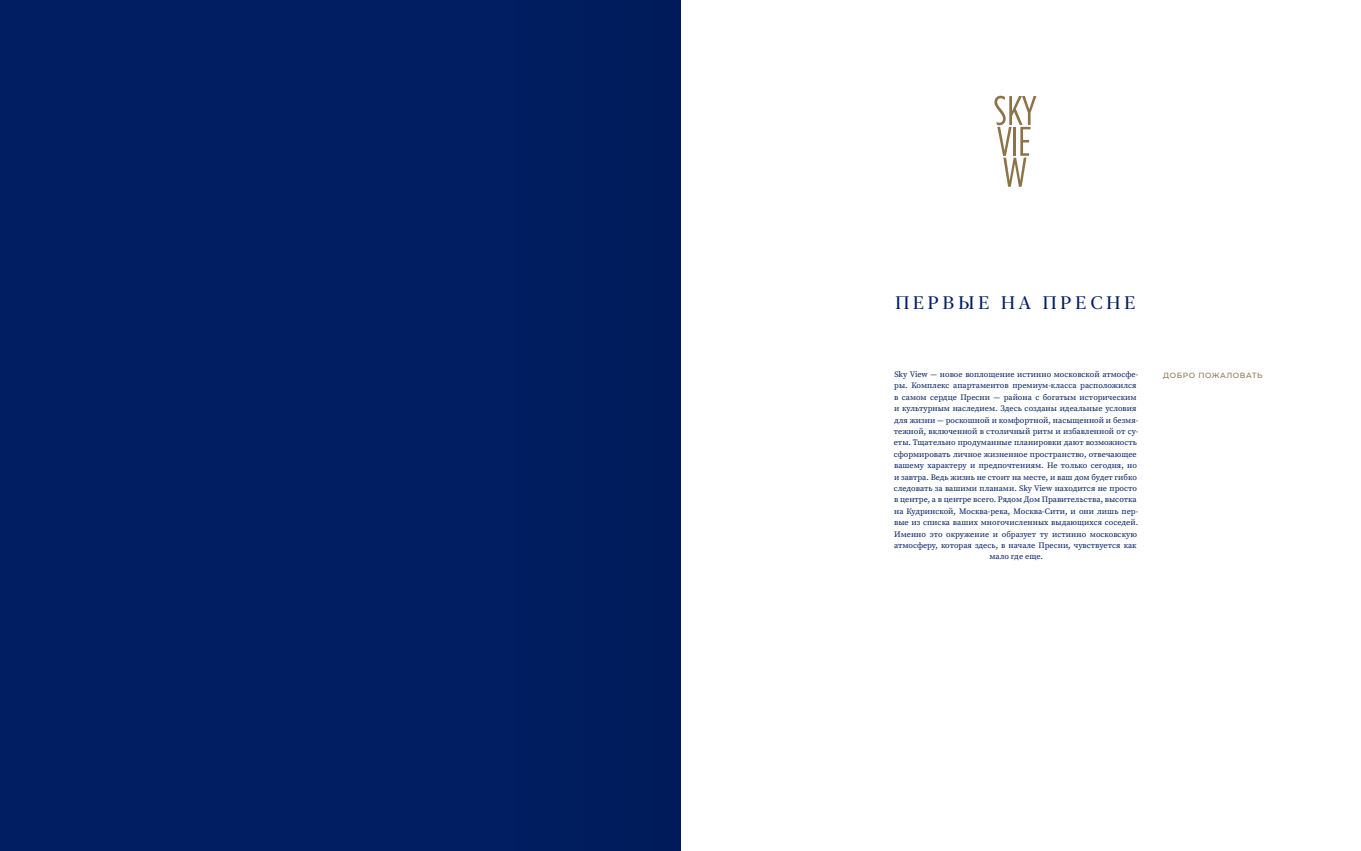
<style>
.page{position:relative;width:1361px;height:851px;background:#fff}
.page>*{position:absolute;margin:0;border:0;box-sizing:border-box;transform-origin:0 0}
.t1{font:18px "New York Large";letter-spacing:.215em;color:#001e61}
.t2{font:8.25px/11.4px "Source Serif Pro";color:#001e61;text-align:center}
.t3{font:500 7.5px "Montserrat";letter-spacing:.08em;color:#8d734a}
</style>
<div class="page">
<svg style="left:994px;top:96px;width:42px;height:91px"></svg>
<div style="left:0;top:0;width:680px;height:850px;background:#001e61"></div>
<div style="left:514px;top:0;width:166px;height:850px;background:#001c5d"></div>
<h1 class="t1" style="left:895px;top:290px;width:241px">ПЕРВЫЕ НА ПРЕСНЕ</h1>
<p class="t2" style="left:894px;top:368px;width:246px">Sky View — новое воплощение истинно московской атмосфе&shy;ры. Комплекс апартаментов премиум-класса расположился в самом сердце Пресни — района с богатым историческим и культурным наследием. Здесь созданы идеальные условия для жизни — роскошной и комфортной, насыщенной и безмя&shy;тежной, включенной в столичный ритм и избавленной от су&shy;еты. Тщательно продуманные планировки дают возможность сформировать личное жизненное пространство, отвечающее вашему характеру и предпочтениям. Не только сегодня, но и завтра. Ведь жизнь не стоит на месте, и ваш дом будет гибко следовать за вашими планами. Sky View находится не просто в центре, а в центре всего. Рядом Дом Правительства, высотка на Кудринской, Москва-река, Москва-Сити, и они лишь пер&shy;вые из списка ваших многочисленных выдающихся соседей.<br>Именно это окружение и образует ту истинно московскую атмосферу, которая здесь, в начале Пресни, чувствуется как мало где еще.</p>
<p class="t3" style="left:1163px;top:370px;width:101px">ДОБРО ПОЖАЛОВАТЬ</p>
</div>
